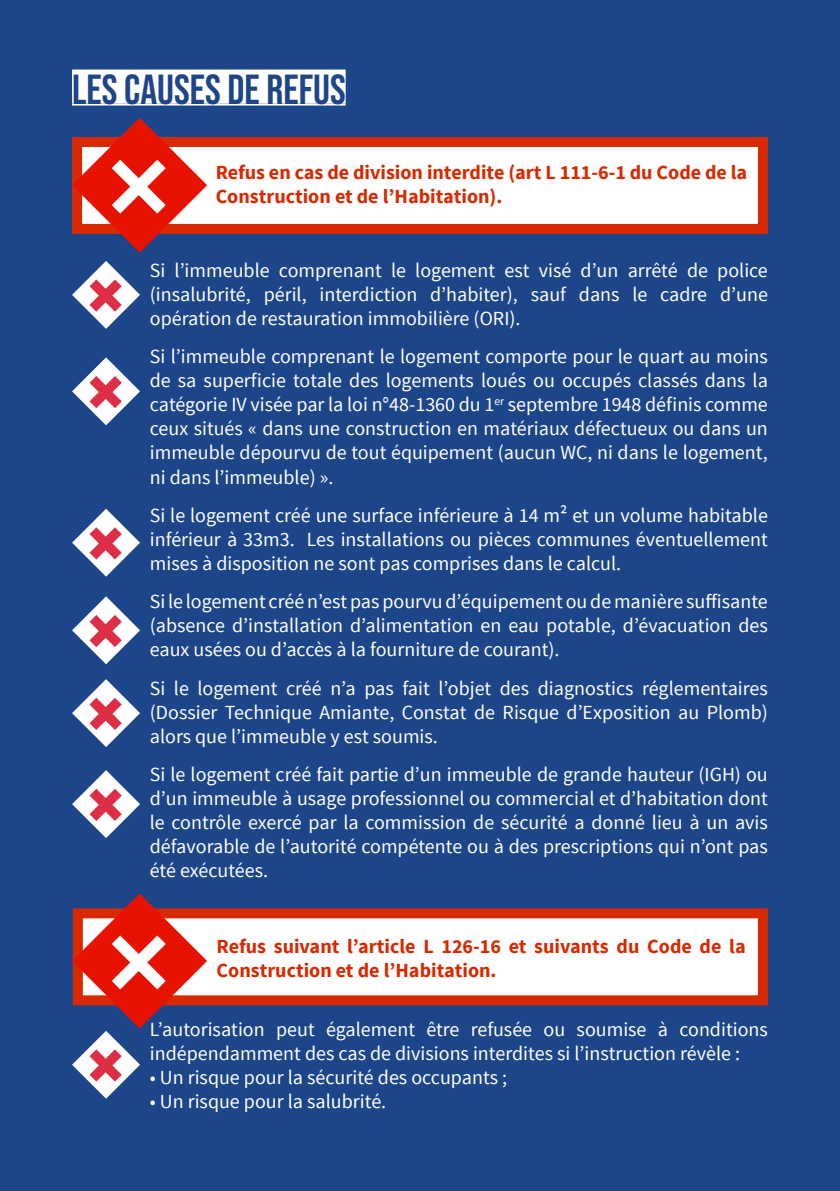
<style>
.page{position:relative;width:840px;height:1191px;background:#fff}
.page>*{position:absolute;margin:0;border:0;box-sizing:border-box;transform-origin:0 0}
.t1{font:42px "Bebas Neue";color:#1d4588}
.t2{font:20px/24px "Source Sans Pro";color:#fff;text-align:justify}
.t3{font:700 20px/24px "Source Sans Pro";color:#d92900}
</style>
<div class="page">
<div style="left:0;top:0;width:839px;height:1191px;background:#1d468a"></div>
<div style="left:72px;top:70px;width:273px;height:34px;background:#fff"></div>
<hr style="left:72px;top:104px;width:273px;height:2px;background:#fff">
<div style="left:72px;top:137px;width:695px;height:97px;background:#fff;border:10px solid #d92900"></div>
<div style="left:73px;top:908px;width:694px;height:97px;background:#fff;border:10px solid #d92900"></div>
<svg style="left:72px;top:118px;width:135px;height:135px"></svg>
<svg style="left:72px;top:261px;width:68px;height:68px"></svg>
<svg style="left:72px;top:357px;width:68px;height:68px"></svg>
<svg style="left:72px;top:509px;width:68px;height:67px"></svg>
<svg style="left:72px;top:596px;width:68px;height:68px"></svg>
<svg style="left:72px;top:679px;width:68px;height:68px"></svg>
<svg style="left:72px;top:770px;width:68px;height:68px"></svg>
<svg style="left:72px;top:893px;width:135px;height:205px"></svg>
<p class="t1" style="left:72px;top:65px;width:275px">LES CAUSES DE REFUS</p>
<p class="t3" style="left:215px;top:161px;width:533px">Refus en cas de division interdite (art L 111-6-1 du Code de la<br>Construction et de l’Habitation).</p>
<p class="t2" style="left:150px;top:259px;width:619px">Si l’immeuble comprenant le logement est visé d’un arrêté de police (insalubrité, péril, interdiction d’habiter), sauf dans le cadre d’une opération de restauration immobilière (ORI).</p>
<p class="t2" style="left:150px;top:345px;width:619px">Si l’immeuble comprenant le logement comporte pour le quart au moins de sa superficie totale des logements loués ou occupés classés dans la catégorie IV visée par la loi n°48-1360 du 1<sup>er</sup> septembre 1948 définis comme ceux situés « dans une construction en matériaux défectueux ou dans un immeuble dépourvu de tout équipement (aucun WC, ni dans le logement, ni dans l’immeuble) ».</p>
<p class="t2" style="left:150px;top:503px;width:619px">Si le logement créé une surface inférieure à 14 m² et un volume habitable inférieur à 33m3. Les installations ou pièces communes éventuellement mises à disposition ne sont pas comprises dans le calcul.</p>
<p class="t2" style="left:150px;top:590px;width:619px">Si le logement créé n’est pas pourvu d’équipement ou de manière suffisante (absence d’installation d’alimentation en eau potable, d’évacuation des eaux usées ou d’accès à la fourniture de courant).</p>
<p class="t2" style="left:150px;top:676px;width:619px">Si le logement créé n’a pas fait l’objet des diagnostics réglementaires (Dossier Technique Amiante, Constat de Risque d’Exposition au Plomb) alors que l’immeuble y est soumis.</p>
<p class="t2" style="left:150px;top:763px;width:619px">Si le logement créé fait partie d’un immeuble de grande hauteur (IGH) ou d’un immeuble à usage professionnel ou commercial et d’habitation dont le contrôle exercé par la commission de sécurité a donné lieu à un avis défavorable de l’autorité compétente ou à des prescriptions qui n’ont pas été exécutées.</p>
<p class="t3" style="left:216px;top:934px;width:530px">Refus suivant l’article L 126-16 et suivants du Code de la<br>Construction et de l’Habitation.</p>
<p class="t2" style="left:150px;top:1017px;width:619px">L’autorisation peut également être refusée ou soumise à conditions indépendamment des cas de divisions interdites si l’instruction révèle :</p>
<p class="t2" style="left:150px;top:1065px;width:358px">• Un risque pour la sécurité des occupants ;</p>
<p class="t2" style="left:150px;top:1089px;width:238px">• Un risque pour la salubrité.</p>
</div>
